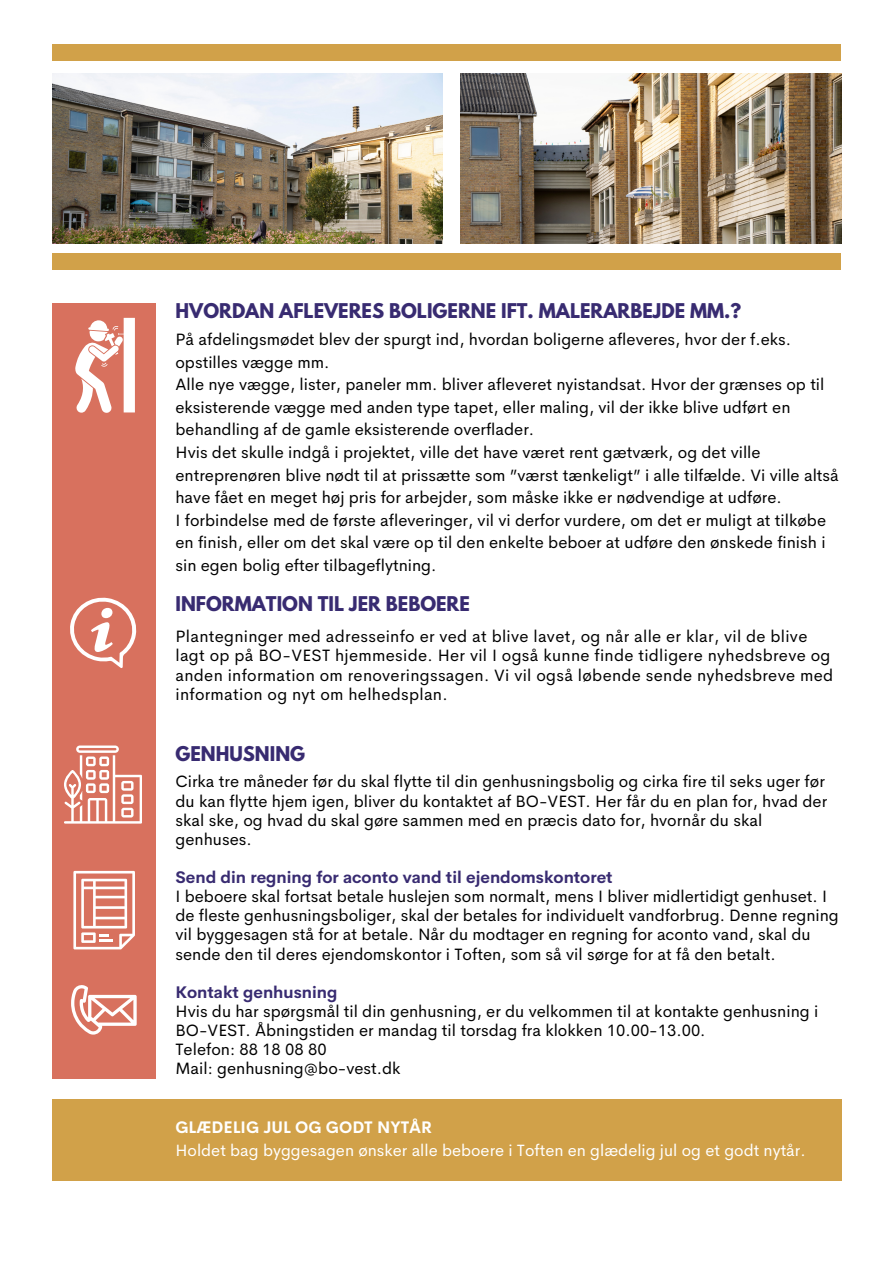
<style>
.page{position:relative;width:893px;height:1264px;background:#fff}
.page>*{position:absolute;margin:0;border:0;box-sizing:border-box;transform-origin:0 0}
.t1{font:700 18px "League Spartan";color:#382b71}
.t2{font:16.5px/19.2px "Cerebri Sans";color:#000}
.t3{font:16.5px/19.2px "Cerebri Sans";letter-spacing:.02em;color:#000}
.t4{font:700 16.5px "Cerebri Sans";color:#382b71}
.t5{font:16.35px "Cerebri Sans";color:#fff}
.t6{font:700 16.35px "Cerebri Sans";color:#fff}
</style>
<div class="page">
<div style="left:52px;top:1099px;width:789px;height:81px;background:#d1a149"></div>
<div style="left:52px;top:303px;width:104px;height:775px;background:#d8715e"></div>
<svg style="left:70px;top:597px;width:67px;height:71px"></svg>
<svg style="left:75px;top:318px;width:60px;height:94px"></svg>
<svg style="left:64px;top:745px;width:78px;height:78px"></svg>
<svg style="left:73px;top:870px;width:62px;height:79px"></svg>
<svg style="left:71px;top:985px;width:65px;height:49px"></svg>
<img style="left:52px;top:74px;width:390px;height:169px">
<img style="left:460px;top:74px;width:381px;height:169px">
<div style="left:52px;top:45px;width:789px;height:16px;background:#d1a149"></div>
<div style="left:52px;top:253px;width:789px;height:17px;background:#d1a149"></div>
<p class="t1" style="left:175px;top:302px;width:567px">HVORDAN AFLEVERES BOLIGERNE IFT. MALERARBEJDE MM.?</p>
<p class="t2" style="left:175px;top:328px;width:617px;line-height:22.5px">På afdelingsmødet blev der spurgt ind, hvordan boligerne afleveres, hvor der f.eks. opstilles vægge mm.</p>
<p class="t2" style="left:175px;top:373px;width:650px;line-height:22.5px">Alle nye vægge, lister, paneler mm. bliver afleveret nyistandsat. Hvor der grænses op til eksisterende vægge med anden type tapet, eller maling, vil der ikke blive udført en behandling af de gamle eksisterende overflader.</p>
<p class="t2" style="left:175px;top:441px;width:664px;line-height:22.5px">Hvis det skulle indgå i projektet, ville det have været rent gætværk, og det ville entreprenøren blive nødt til at prissætte som ”værst tænkeligt” i alle tilfælde. Vi ville altså have fået en meget høj pris for arbejder, som måske ikke er nødvendige at udføre.</p>
<p class="t2" style="left:175px;top:508px;width:652px;line-height:22.5px;text-align:justify">I forbindelse med de første afleveringer, vil vi derfor vurdere, om det er muligt at tilkøbe en finish, eller om det skal være op til den enkelte beboer at udføre den ønskede finish i sin egen bolig efter tilbageflytning.</p>
<p class="t1" style="left:175px;top:595px;width:296px">INFORMATION TIL JER BEBOERE</p>
<p class="t3" style="left:175px;top:627px;width:659px">Plantegninger med adresseinfo er ved at blive lavet, og når alle er klar, vil de blive lagt op på BO-VEST hjemmeside. Her vil I også kunne finde tidligere nyhedsbreve og anden information om renoveringssagen. Vi vil også løbende sende nyhedsbreve med information og nyt om helhedsplan.</p>
<p class="t1" style="left:175px;top:744px;width:131px">GENHUSNING</p>
<p class="t2" style="left:175px;top:772px;width:653px">Cirka tre måneder før du skal flytte til din genhusningsbolig og cirka fire til seks uger før du kan flytte hjem igen, bliver du kontaktet af BO-VEST. Her får du en plan for, hvad der skal ske, og hvad du skal gøre sammen med en præcis dato for, hvornår du skal genhuses.</p>
<p class="t4" style="left:175px;top:866px;width:438px">Send din regning for aconto vand til ejendomskontoret</p>
<p class="t2" style="left:175px;top:886px;width:664px">I beboere skal fortsat betale huslejen som normalt, mens I bliver midlertidigt genhuset. I de fleste genhusningsboliger, skal der betales for individuelt vandforbrug. Denne regning vil byggesagen stå for at betale. Når du modtager en regning for aconto vand, skal du sende den til deres ejendomskontor i Toften, som så vil sørge for at få den betalt.</p>
<p class="t4" style="left:175px;top:981px;width:163px">Kontakt genhusning</p>
<p class="t2" style="left:175px;top:1001px;width:644px">Hvis du har spørgsmål til din genhusning, er du velkommen til at kontakte genhusning i<br>BO-VEST. Åbningstiden er mandag til torsdag fra klokken 10.00-13.00.</p>
<p class="t2" style="left:175px;top:1039px;width:153px">Telefon: 88 18 08 80</p>
<p class="t2" style="left:175px;top:1059px;width:227px">Mail: genhusning@bo-vest.dk</p>
<p class="t6" style="left:175px;top:1116px;width:258px">GLÆDELIG JUL OG GODT NYTÅR</p>
<p class="t5" style="left:175px;top:1139px;width:631px">Holdet bag byggesagen ønsker alle beboere i Toften en glædelig jul og et godt nytår.</p>
</div>
